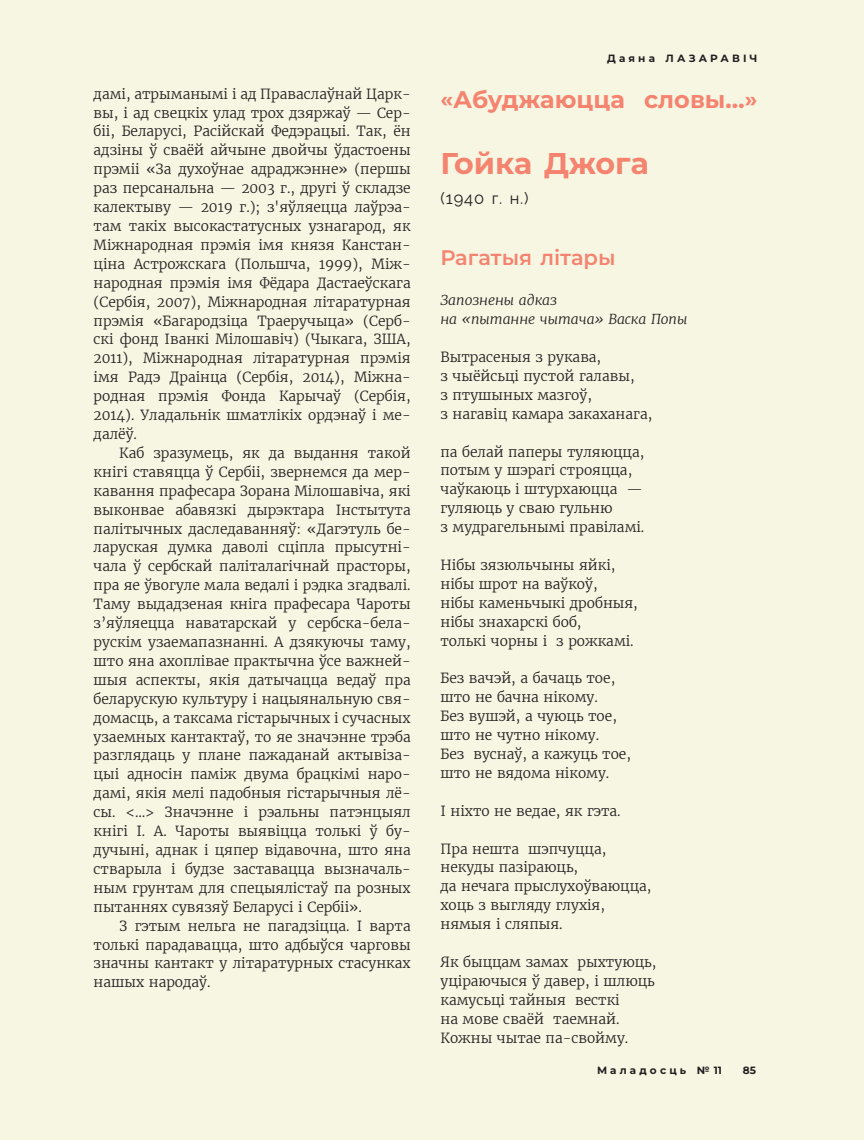
<style>
.page{position:relative;width:864px;height:1140px;background:#fff}
.page>*{position:absolute;margin:0;border:0;box-sizing:border-box;transform-origin:0 0}
.t1{font:700 30px "Montserrat";letter-spacing:-.005em;color:#f4846f}
.t2{font:700 24px "Montserrat";color:#f4846f}
.t3{font:600 21px "Montserrat";color:#f4846f}
.t4{font:16.5px "Raleway";color:#231f20}
.t5{font:300 13.8px/18.9px "Merriweather";color:#231f20}
.t6{font:italic 300 13.8px/18.9px "Merriweather";color:#231f20}
.t7{font:700 10.5px "Montserrat";letter-spacing:.3em;color:#231f20}
</style>
<div class="page">
<div style="left:0;top:0;width:863px;height:1140px;background:#f7f6e3"></div>
<p class="t5" style="left:94px;top:84px;width:318px;text-align:justify">дамі, атрыманымі і ад Праваслаўнай Царк&shy;вы, і ад свецкіх улад трох дзяржаў — Сер&shy;біі, Беларусі, Расійскай Федэрацыі. Так, ён адзіны ў сваёй айчыне двойчы ўдастоены прэміі «За духоўнае адраджэнне» (першы раз персанальна — 2003 г., другі ў складзе калектыву — 2019 г.); з'яўляецца лаўрэа&shy;там такіх высокастатусных узнагарод, як Міжнародная прэмія імя князя Канстан&shy;ціна Астрожскага (Польшча, 1999), Між&shy;народная прэмія імя Фёдара Дастаеўскага (Сербія, 2007), Міжнародная літаратурная прэмія «Багародзіца Траеручыца» (Серб&shy;скі фонд Іванкі Мілошавіч) (Чыкага, ЗША, 2011), Міжнародная літаратурная прэмія імя Радэ Драінца (Сербія, 2014), Міжна&shy;родная прэмія Фонда Карычаў (Сербія, 2014). Уладальнік шматлікіх ордэнаў і ме&shy;далёў.</p>
<p class="t5" style="left:94px;top:443px;width:318px;text-align:justify;text-indent:26px">Каб зразумець, як да выдання такой кнігі ставяцца ў Сербіі, звернемся да мер&shy;кавання прафесара Зорана Мілошавіча, які выконвае абавязкі дырэктара Інстытута палітычных даследаванняў: «Дагэтуль бе&shy;ларуская думка даволі сціпла прысутні&shy;чала ў сербскай паліталагічнай прасторы, пра яе ўвогуле мала ведалі і рэдка згадвалі.<br>Таму выдадзеная кніга прафесара Чароты з’яўляецца наватарскай у сербска-бела&shy;рускім узаемапазнанні. А дзякуючы таму, што яна ахоплівае практычна ўсе важней&shy;шыя аспекты, якія датычацца ведаў пра беларускую культуру і нацыянальную свя&shy;домасць, а таксама гістарычных і сучасных узаемных кантактаў, то яе значэнне трэба разглядаць у плане пажаданай актывіза&shy;цыі адносін паміж двума брацкімі наро&shy;дамі, якія мелі падобныя гістарычныя лё&shy;сы. &lt;…&gt; Значэнне і рэальны патэнцыял кнігі І. А. Чароты выявіцца толькі ў бу&shy;дучыні, аднак і цяпер відавочна, што яна стварыла і будзе заставацца вызначаль&shy;ным грунтам для спецыялістаў па розных пытаннях сувязяў Беларусі і Сербіі».</p>
<p class="t5" style="left:94px;top:915px;width:318px;text-align:justify;text-indent:26px">З гэтым нельга не пагадзіцца. І варта толькі парадавацца, што адбыўся чарговы значны кантакт у літаратурных стасунках нашых народаў.</p>
<p class="t7" style="left:607px;top:51px;width:152px">Даяна ЛАЗАРАВІЧ</p>
<h2 class="t2" style="left:440px;top:84px;width:318px">«Абуджаюцца словы…»</h2>
<h1 class="t1" style="left:440px;top:143px;width:210px">Гойка Джога</h1>
<p class="t4" style="left:440px;top:185px;width:90px">(1940 г. н.)</p>
<h3 class="t3" style="left:440px;top:244px;width:176px">Рагатыя літары</h3>
<p class="t6" style="left:440px;top:290px;width:248px">Запознены адказ<br>на «пытанне чытача» Васка Попы</p>
<p class="t5" style="left:440px;top:347px;width:213px">Вытрасеныя з рукава,<br>з чыёйсьці пустой галавы,<br>з птушыных мазгоў,<br>з нагавіц камара закаханага,</p>
<p class="t5" style="left:440px;top:441px;width:205px">па белай паперы туляюцца, потым у шэрагі строяцца, чаўкаюць і штурхаюцца — гуляюць у сваю гульню<br>з мудрагельнымі правіламі.</p>
<p class="t5" style="left:440px;top:555px;width:199px">Нібы зязюльчыны яйкі, нібы шрот на ваўкоў,<br>нібы каменьчыкі дробныя, нібы знахарскі боб,<br>толькі чорны і з рожкамі.</p>
<p class="t5" style="left:440px;top:668px;width:192px">Без вачэй, а бачаць тое, што не бачна нікому.<br>Без вушэй, а чуюць тое, што не чутно нікому.<br>Без вуснаў, а кажуць тое, што не вядома нікому.</p>
<p class="t5" style="left:440px;top:801px;width:182px">І ніхто не ведае, як гэта.</p>
<p class="t5" style="left:440px;top:838px;width:212px">Пра нешта шэпчуцца, некуды пазіраюць,<br>да нечага прыслухоўваюцца, хоць з выгляду глухія, нямыя і сляпыя.</p>
<p class="t5" style="left:440px;top:952px;width:217px">Як быццам замах рыхтуюць, уціраючыся ў давер, і шлюць камусьці тайныя весткі<br>на мове сваёй таемнай.<br>Кожны чытае па-свойму.</p>
<p class="t7" style="left:596px;top:1063px;width:126px">Маладосць № 11</p>
<p class="t7" style="left:742px;top:1063px;width:15px">85</p>
</div>
